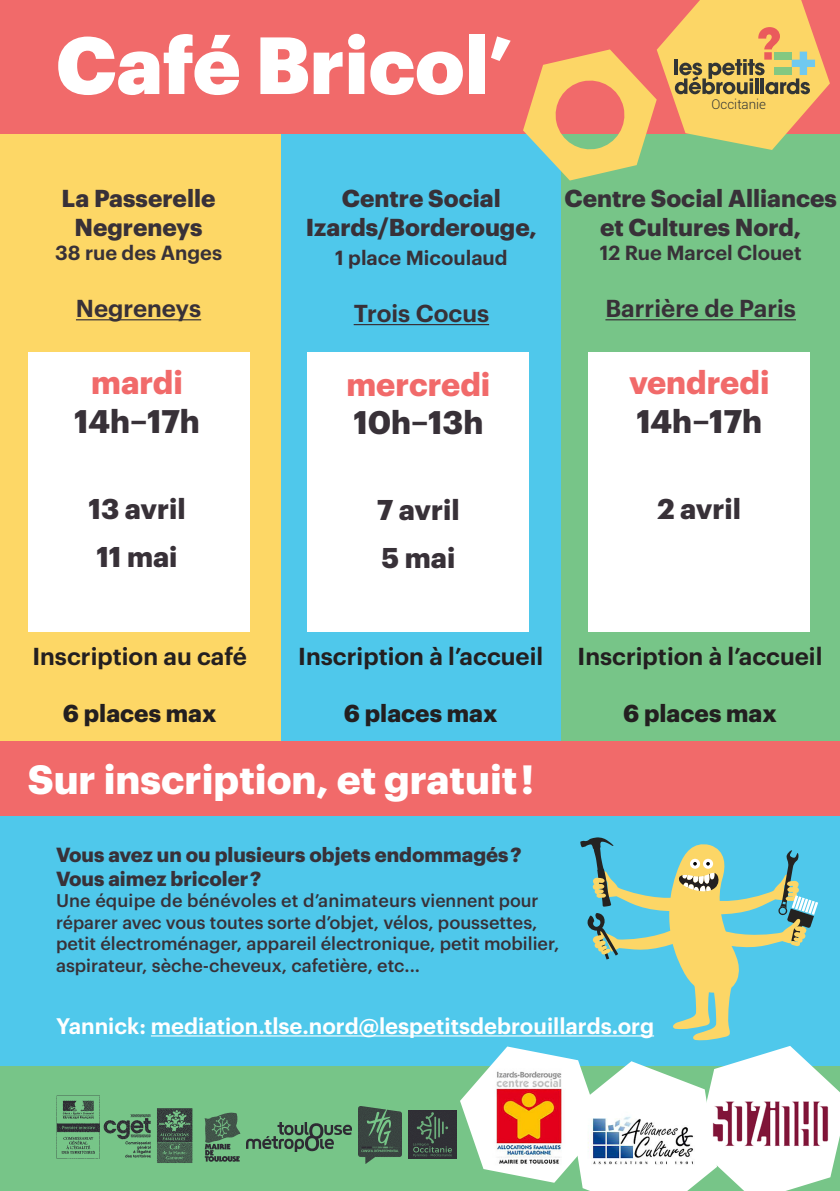
<style>
.page{position:relative;width:840px;height:1191px;background:#fff}
.page>*{position:absolute;margin:0;border:0;box-sizing:border-box;transform-origin:0 0}
.titre{font:900 79.2px "Graphik";color:#fff}
.titre-2{font:700 40px "Graphik";color:#fff}
.t1{font:700 32px "Graphik";color:#f16a6a}
.t2{font:700 32px "Graphik";color:#383138}
.t3{font:700 28px "Graphik";color:#383138}
.t4{font:700 24px/28.8px "Graphik";color:#383138;text-align:center}
.t5{font:600 24px "Graphik";color:#231f20}
.t6{font:600 24px "Graphik";color:#383138}
.t7{font:700 24px "Graphik";color:#231f20}
.titre-3{font:600 22px "Graphik";color:#fff}
.soutitre{font:700 20px/24px "Graphik";color:#383138}
.t8{font:600 20px "Graphik";color:#383138}
.soutitre-2{font:500 18px/21.6px "Graphik";color:#383138}
.t9{font:300 13.4px "Roboto";color:#323535}
</style>
<div class="page">
<div style="left:0;top:0;width:839px;height:134px;background:#f16a6a"></div>
<div style="left:0;top:741px;width:839px;height:75px;background:#f16a6a"></div>
<div style="left:559px;top:134px;width:280px;height:607px;background:#77c588"></div>
<div style="left:0;top:1066px;width:839px;height:125px;background:#77c588"></div>
<div style="left:280px;top:134px;width:279px;height:607px;background:#4fc8eb"></div>
<div style="left:0;top:816px;width:839px;height:250px;background:#4fc8eb"></div>
<div style="left:0;top:134px;width:280px;height:607px;background:#fdd766"></div>
<div style="left:28px;top:352px;width:221px;height:280px;background:#fff"></div>
<div style="left:307px;top:352px;width:222px;height:280px;background:#fff"></div>
<div style="left:588px;top:352px;width:221px;height:280px;background:#fff"></div>
<hr style="left:353px;top:324px;width:136px;height:1px;background:#383138">
<hr style="left:605px;top:319px;width:190px;height:1px;background:#383138">
<hr style="left:76px;top:319px;width:125px;height:1px;background:#383138">
<hr style="left:151px;top:1035px;width:502px;height:1px;background:#fff">
<img style="left:359px;top:1106px;width:42px;height:57px">
<img style="left:204px;top:1112px;width:37px;height:50px">
<img style="left:247px;top:1122px;width:105px;height:29px">
<img style="left:157px;top:1108px;width:36px;height:55px">
<img style="left:408px;top:1110px;width:48px;height:48px">
<img style="left:56px;top:1095px;width:95px;height:64px">
<svg style="left:459px;top:837px;width:380px;height:354px"></svg>
<img style="left:581px;top:1105px;width:122px;height:70px">
<svg style="left:523px;top:0;width:306px;height:180px"></svg>
<div style="left:774px;top:52px;width:17px;height:8px;background:#83c881"></div>
<div style="left:774px;top:67px;width:17px;height:7px;background:#83c881"></div>
<p class="titre" style="left:56px;top:4px;width:458px">Café Bricol’</p>
<p class="t9" style="left:711px;top:95px;width:56px">Occitanie</p>
<p class="t4" style="left:62px;top:182px;width:155px">La Passerelle</p>
<p class="t4" style="left:74px;top:210px;width:129px">Negreneys</p>
<p class="t8" style="left:55px;top:237px;width:168px">38 rue des Anges</p>
<p class="t6" style="left:76px;top:290px;width:127px">Negreneys</p>
<p class="t1" style="left:91px;top:358px;width:93px">mardi</p>
<p class="t2" style="left:74px;top:396px;width:127px">14h–17h</p>
<p class="t3" style="left:88px;top:487px;width:99px">13 avril</p>
<p class="t3" style="left:96px;top:535px;width:82px">11 mai</p>
<p class="t4" style="left:306px;top:182px;width:232px">Centre Social<br>Izards/Borderouge,</p>
<p class="t8" style="left:335px;top:242px;width:174px">1 place Micoulaud</p>
<p class="t6" style="left:353px;top:295px;width:137px">Trois Cocus</p>
<p class="t1" style="left:346px;top:359px;width:145px">mercredi</p>
<p class="t2" style="left:353px;top:397px;width:131px">10h–13h</p>
<p class="t3" style="left:377px;top:488px;width:84px">7 avril</p>
<p class="t3" style="left:381px;top:536px;width:75px">5 mai</p>
<p class="t4" style="left:564px;top:182px;width:274px">Centre Social Alliances et Cultures Nord,</p>
<p class="t8" style="left:599px;top:237px;width:203px">12 Rue Marcel Clouet</p>
<p class="t6" style="left:605px;top:290px;width:192px">Barrière de Paris</p>
<p class="t1" style="left:628px;top:358px;width:142px">vendredi</p>
<p class="t2" style="left:636px;top:396px;width:127px">14h–17h</p>
<p class="t3" style="left:657px;top:487px;width:85px">2 avril</p>
<p class="t5" style="left:32px;top:638px;width:216px">Inscription au café</p>
<p class="t7" style="left:63px;top:695px;width:155px">6 places max</p>
<p class="t5" style="left:298px;top:638px;width:246px">Inscription à l’accueil</p>
<p class="t7" style="left:344px;top:695px;width:155px">6 places max</p>
<p class="titre-2" style="left:28px;top:748px;width:507px">Sur inscription, et gratuit !</p>
<p class="t5" style="left:577px;top:638px;width:246px">Inscription à l’accueil</p>
<p class="t7" style="left:622px;top:695px;width:155px">6 places max</p>
<p class="soutitre" style="left:56px;top:840px;width:466px">Vous avez un ou plusieurs objets endommagés ?<br>Vous aimez bricoler ?</p>
<p class="soutitre-2" style="left:56px;top:888px;width:504px">Une équipe de bénévoles et d’animateurs viennent pour réparer avec vous toutes sorte d’objet, vélos, poussettes, petit électroménager, appareil électronique, petit mobilier, aspirateur, sèche-cheveux, cafetière, etc...</p>
<p class="titre-3" style="left:56px;top:1009px;width:599px">Yannick: mediation.tlse.nord@lespetitsdebrouillards.org</p>
</div>
